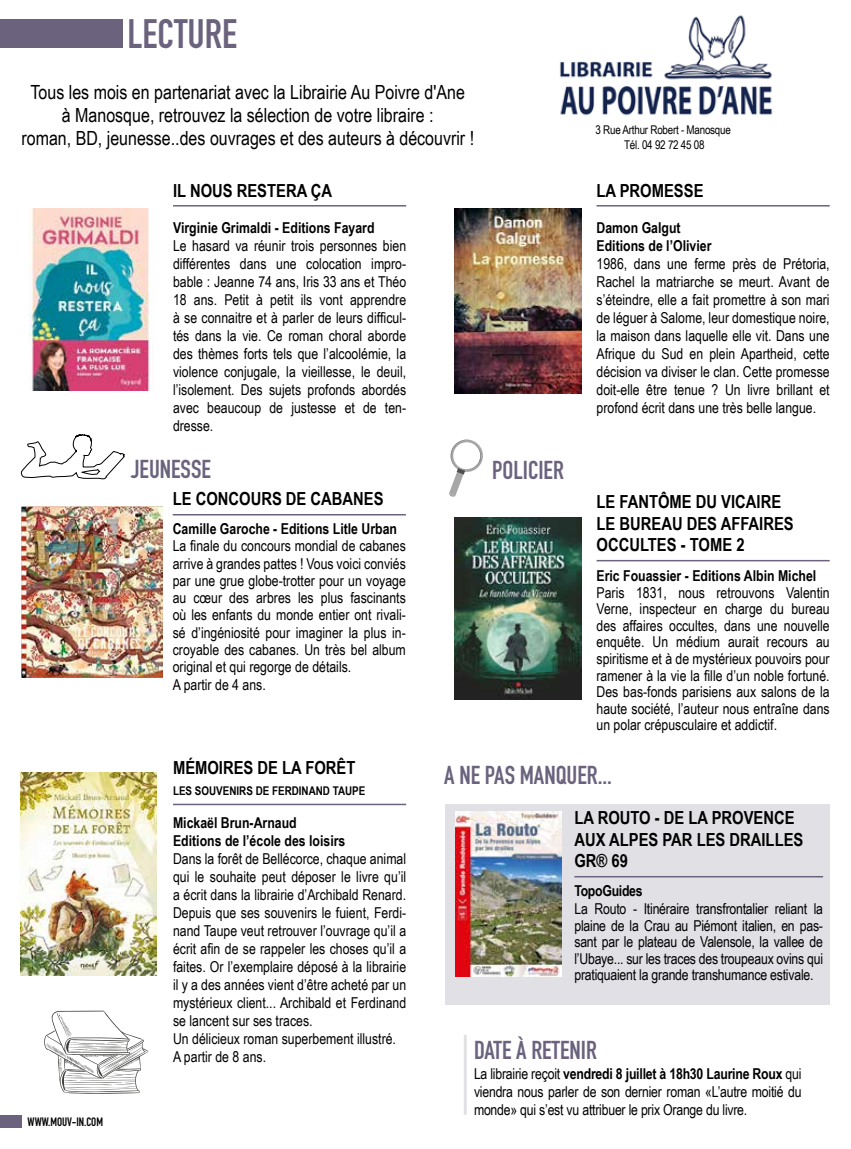
<style>
.page{position:relative;width:851px;height:1149px;background:#fff}
.page>*{position:absolute;margin:0;border:0;box-sizing:border-box;transform-origin:0 0}
.t1{font:700 40.5px "DIN Condensed";color:#6b637e}
.t2{font:700 25.5px "DIN Condensed";color:#6b637e}
.t3{font:19.5px/23.4px "Arial Narrow";color:#000;text-align:center}
.t4{font:700 18px/21.6px "Arial Narrow";color:#000}
.t5{font:15px/18px "Arial Narrow";color:#000;text-align:justify}
.t6{font:700 15px/18px "Arial Narrow";color:#000}
.t7{font:700 15px "Arial Narrow";letter-spacing:-.02em;color:#000}
.t8{font:12px/14.4px "Arial Narrow";letter-spacing:-.02em;color:#000;text-align:center}
.t9{font:700 12px "Arial Narrow";color:#000}
.t10{font:700 12px "DIN Condensed";color:#000}
.s1{font-weight:700}
</style>
<div class="page">
<div style="left:0;top:19px;width:122px;height:29px;background:#6b637e"></div>
<img style="left:560px;top:15px;width:213px;height:101px">
<img style="left:29px;top:208px;width:121px;height:182px">
<hr style="left:173px;top:205px;width:233px;height:1px;background:#6b637e">
<img style="left:455px;top:209px;width:126px;height:184px">
<hr style="left:596px;top:205px;width:233px;height:1px;background:#6b637e">
<img style="left:21px;top:506px;width:141px;height:170px">
<hr style="left:173px;top:514px;width:233px;height:1px;background:#6b637e">
<img style="left:21px;top:772px;width:136px;height:203px">
<hr style="left:173px;top:803px;width:233px;height:2px;background:#6b637e">
<div style="left:444px;top:804px;width:385px;height:199px;background:#e1e0e5"></div>
<hr style="left:574px;top:875px;width:249px;height:2px;background:#6b637e">
<img style="left:455px;top:811px;width:106px;height:164px">
<svg style="left:21px;top:434px;width:104px;height:45px"></svg>
<svg style="left:44px;top:1010px;width:104px;height:83px"></svg>
<div style="left:0;top:1114px;width:21px;height:13px;background:#6b637e"></div>
<img style="left:455px;top:517px;width:126px;height:182px">
<hr style="left:596px;top:559px;width:233px;height:2px;background:#6b637e">
<svg style="left:449px;top:439px;width:34px;height:58px"></svg>
<hr style="left:463px;top:1034px;width:3px;height:80px;background:#6b637e">
<h1 class="t1" style="left:128px;top:7px;width:111px">LECTURE</h1>
<h3 class="t3" style="left:21px;top:79px;width:454px">Tous les mois en partenariat avec la Librairie Au Poivre d'Ane<br>à Manosque, retrouvez la sélection de votre libraire :<br>roman, BD, jeunesse..des ouvrages et des auteurs à découvrir !</h3>
<p class="t4" style="left:173px;top:178px;width:161px">IL NOUS RESTERA ÇA</p>
<p class="t6" style="left:173px;top:217px;width:203px">Virginie Grimaldi - Editions Fayard</p>
<p class="t5" style="left:173px;top:236px;width:235px">Le hasard va réunir trois personnes bien différentes dans une colocation impro&shy;bable : Jeanne 74 ans, Iris 33 ans et Théo 18 ans. Petit à petit ils vont apprendre à se connaitre et à parler de leurs difficul&shy;tés dans la vie. Ce roman choral aborde des thèmes forts tels que l’alcoolémie, la violence conjugale, la vieillesse, le deuil, l’isolement. Des sujets profonds abordés avec beaucoup de justesse et de ten&shy;dresse.</p>
<h2 class="t2" style="left:131px;top:452px;width:81px">JEUNESSE</h2>
<p class="t4" style="left:173px;top:487px;width:212px">LE CONCOURS DE CABANES</p>
<p class="t6" style="left:173px;top:519px;width:226px">Camille Garoche - Editions Litle Urban</p>
<p class="t5" style="left:173px;top:536px;width:235px;line-height:17.4px;text-align:left">La finale du concours mondial de cabanes arrive à grandes pattes ! Vous voici conviés par une grue globe-trotter pour un voyage au cœur des arbres les plus fascinants où les enfants du monde entier ont rivali&shy;sé d’ingéniosité pour imaginer la plus in&shy;croyable des cabanes. Un très bel album original et qui regorge de détails.<br>A partir de 4 ans.</p>
<h2 class="t2" style="left:492px;top:453px;width:73px">POLICIER</h2>
<p class="t8" style="left:595px;top:122px;width:137px">3 Rue Arthur Robert - Manosque<br>Tél. 04 92 72 45 08</p>
<p class="t4" style="left:596px;top:178px;width:108px">LA PROMESSE</p>
<p class="t6" style="left:596px;top:217px;width:116px">Damon Galgut<br>Editions de l’Olivier</p>
<p class="t5" style="left:596px;top:254px;width:235px">1986, dans une ferme près de Prétoria, Rachel la matriarche se meurt. Avant de s’éteindre, elle a fait promettre à son mari de léguer à Salome, leur domestique noire, la maison dans laquelle elle vit. Dans une Afrique du Sud en plein Apartheid, cette décision va diviser le clan. Cette promesse doit-elle être tenue ? Un livre brillant et profond écrit dans une très belle langue.</p>
<p class="t4" style="left:596px;top:490px;width:199px">LE FANTÔME DU VICAIRE<br>LE BUREAU DES AFFAIRES<br>OCCULTES - TOME 2</p>
<p class="t6" style="left:596px;top:566px;width:221px">Eric Fouassier - Editions Albin Michel</p>
<p class="t5" style="left:596px;top:583px;width:235px;line-height:16.5px">Paris 1831, nous retrouvons Valentin Verne, inspecteur en charge du bureau des affaires occultes, dans une nouvelle enquête. Un médium aurait recours au spiritisme et à de mystérieux pouvoirs pour ramener à la vie la fille d’un noble fortuné.<br>Des bas-fonds parisiens aux salons de la haute société, l’auteur nous entraîne dans un polar crépusculaire et addictif.</p>
<p class="t10" style="left:28px;top:1112px;width:77px">WWW.MOUV-IN.COM</p>
<p class="t4" style="left:173px;top:755px;width:184px">MÉMOIRES DE LA FORÊT</p>
<p class="t9" style="left:173px;top:781px;width:194px">LES SOUVENIRS DE FERDINAND TAUPE</p>
<p class="t6" style="left:173px;top:813px;width:174px">Mickaël Brun-Arnaud<br>Editions de l’école des loisirs</p>
<p class="t5" style="left:173px;top:849px;width:235px;text-align:left">Dans la forêt de Bellécorce, chaque animal qui le souhaite peut déposer le livre qu’il a écrit dans la librairie d’Archibald Renard.<br>Depuis que ses souvenirs le fuient, Ferdi&shy;nand Taupe veut retrouver l’ouvrage qu’il a écrit afin de se rappeler les choses qu’il a faites. Or l’exemplaire déposé à la librairie il y a des années vient d’être acheté par un mystérieux client... Archibald et Ferdinand se lancent sur ses traces.<br>Un délicieux roman superbement illustré.<br>A partir de 8 ans.</p>
<h2 class="t2" style="left:444px;top:757px;width:169px">A NE PAS MANQUER...</h2>
<p class="t4" style="left:574px;top:806px;width:230px">LA ROUTO - DE LA PROVENCE<br>AUX ALPES PAR LES DRAILLES<br>GR® 69</p>
<p class="t7" style="left:574px;top:879px;width:70px">TopoGuides</p>
<p class="t5" style="left:574px;top:899px;width:250px;line-height:16.5px">La Routo - Itinéraire transfrontalier reliant la plaine de la Crau au Piémont italien, en pas&shy;sant par le plateau de Valensole, la vallee de l’Ubaye... sur les traces des troupeaux ovins qui pratiquaient la grande transhumance estivale.</p>
<h2 class="t2" style="left:474px;top:1032px;width:124px">DATE À RETENIR</h2>
<p class="t5" style="left:474px;top:1063px;width:329px">La librairie reçoit <span class="s1">vendredi 8 juillet à 18h30 Laurine Roux</span> qui viendra nous parler de son dernier roman «L’autre moitié du monde» qui s’est vu attribuer le prix Orange du livre.</p>
</div>
